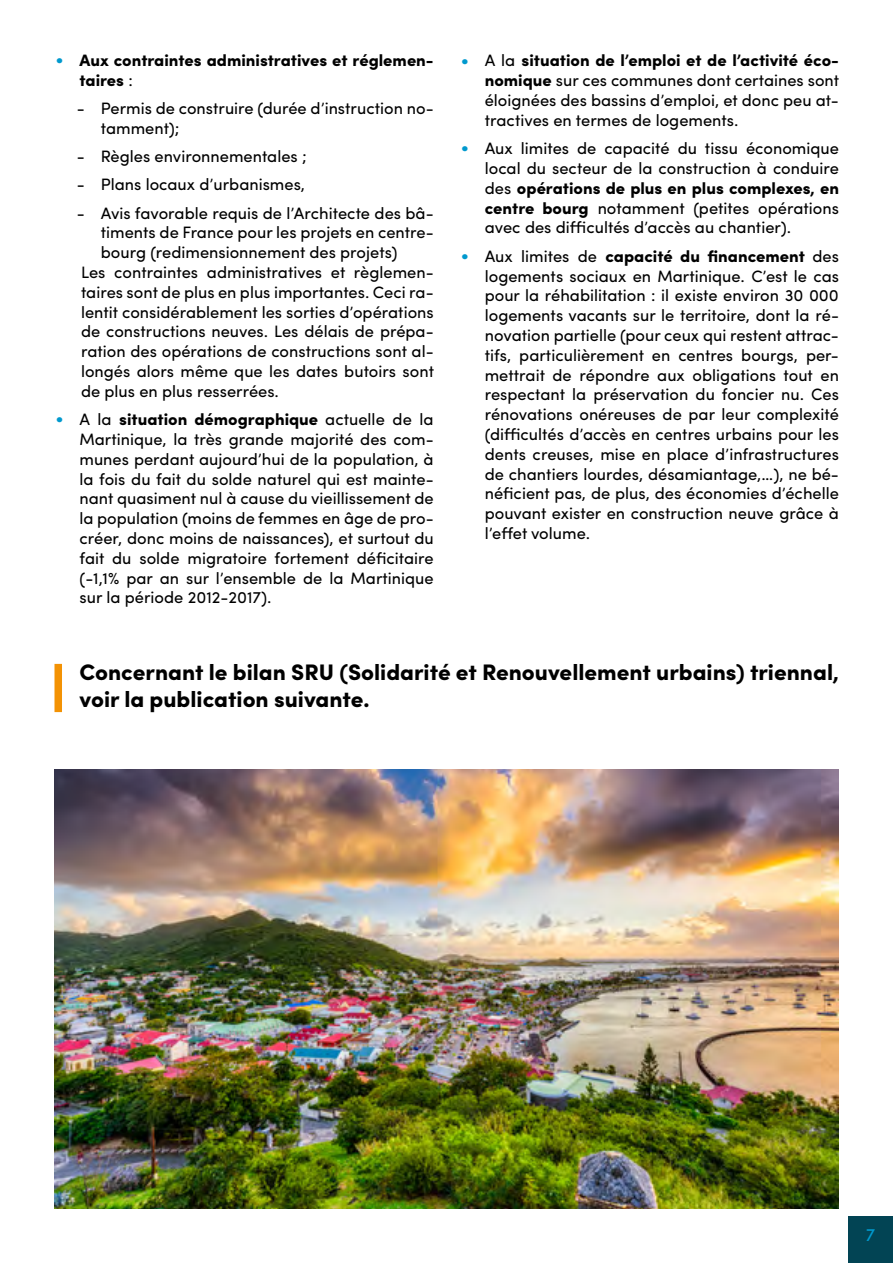
<style>
.page{position:relative;width:893px;height:1263px;background:#fff}
.page>*{position:absolute;margin:0;border:0;box-sizing:border-box;transform-origin:0 0}
.t1{font:900 22.5px/27px "Sofia Pro";color:#000}
.t2{font:18px "Sofia Pro";color:#0099ce}
.t3{font:16.5px/19.8px "Sofia Pro";color:#000;text-align:justify}
.t4{font:900 16.5px/19.8px "Sofia Pro";color:#000}
.s1{font-weight:400;font-size:18px;color:#0099ce}
.s2{font-weight:400}
.s3{font-size:18px;color:#0099ce}
.s4{font-weight:900}
</style>
<div class="page">
<div style="left:848px;top:1216px;width:45px;height:47px;background:#024454"></div>
<div style="left:55px;top:664px;width:7px;height:48px;background:#f39204"></div>
<img style="left:54px;top:770px;width:785px;height:439px">
<p class="t4" style="left:80px;top:49px;width:356px;text-indent:-24px"><span class="s1">•</span> Aux contraintes administratives et réglemen&shy;taires <span class="s2">:</span></p>
<p class="t3" style="left:101px;top:97px;width:334px;text-indent:-24px">- Permis de construire (durée d’instruction no&shy;tamment);</p>
<p class="t3" style="left:77px;top:145px;width:232px">- Règles environnementales ;</p>
<p class="t3" style="left:77px;top:173px;width:230px">- Plans locaux d’urbanismes,</p>
<p class="t3" style="left:77px;top:202px;width:358px">- Avis favorable requis de l’Architecte des bâ-</p>
<p class="t3" style="left:101px;top:222px;width:334px">timents de France pour les projets en centre-</p>
<p class="t3" style="left:101px;top:241px;width:298px">bourg (redimensionnement des projets)</p>
<p class="t3" style="left:81px;top:261px;width:354px">Les contraintes administratives et règlemen-</p>
<p class="t3" style="left:81px;top:281px;width:354px">taires sont de plus en plus importantes. Ceci ra-</p>
<p class="t3" style="left:81px;top:301px;width:354px">lentit considérablement les sorties d’opérations</p>
<p class="t3" style="left:81px;top:321px;width:354px">de constructions neuves. Les délais de prépa-</p>
<p class="t3" style="left:81px;top:340px;width:354px">ration des opérations de constructions sont al-</p>
<p class="t3" style="left:81px;top:360px;width:355px">longés alors même que les dates butoirs sont</p>
<p class="t3" style="left:81px;top:380px;width:198px">de plus en plus resserrées.</p>
<p class="t3" style="left:80px;top:408px;width:356px;text-indent:-24px"><span class="s3">•</span> A la <span class="s4">situation démographique</span> actuelle de la Martinique, la très grande majorité des com&shy;munes perdant aujourd’hui de la population, à la fois du fait du solde naturel qui est mainte&shy;nant quasiment nul à cause du vieillissement de la population (moins de femmes en âge de pro&shy;créer, donc moins de naissances), et surtout du fait du solde migratoire fortement déficitaire (-1,1% par an sur l’ensemble de la Martinique sur la période 2012-2017).</p>
<p class="t3" style="left:485px;top:50px;width:356px;text-indent:-24px"><span class="s3">•</span> A la <span class="s4">situation de l’emploi et de l’activité éco&shy;nomique</span> sur ces communes dont certaines sont éloignées des bassins d’emploi, et donc peu at&shy;tractives en termes de logements.</p>
<p class="t3" style="left:485px;top:137px;width:356px;text-indent:-24px"><span class="s3">•</span> Aux limites de capacité du tissu économique local du secteur de la construction à conduire des <span class="s4">opérations de plus en plus complexes, en centre bourg</span> notamment (petites opérations avec des difficultés d’accès au chantier).</p>
<p class="t3" style="left:485px;top:245px;width:356px;text-indent:-24px"><span class="s3">•</span> Aux limites de <span class="s4">capacité du financement</span> des logements sociaux en Martinique. C’est le cas pour la réhabilitation : il existe environ 30 000 logements vacants sur le territoire, dont la ré&shy;novation partielle (pour ceux qui restent attrac&shy;tifs, particulièrement en centres bourgs, per&shy;mettrait de répondre aux obligations tout en respectant la préservation du foncier nu. Ces rénovations onéreuses de par leur complexité (difficultés d’accès en centres urbains pour les dents creuses, mise en place d’infrastructures de chantiers lourdes, désamiantage,…), ne bé&shy;néficient pas, de plus, des économies d’échelle pouvant exister en construction neuve grâce à l’effet volume.</p>
<h1 class="t1" style="left:80px;top:656px;width:761px">Concernant le bilan SRU (Solidarité et Renouvellement urbains) triennal, voir la publication suivante.</h1>
<p class="t2" style="left:866px;top:1221px;width:11px">7</p>
</div>
